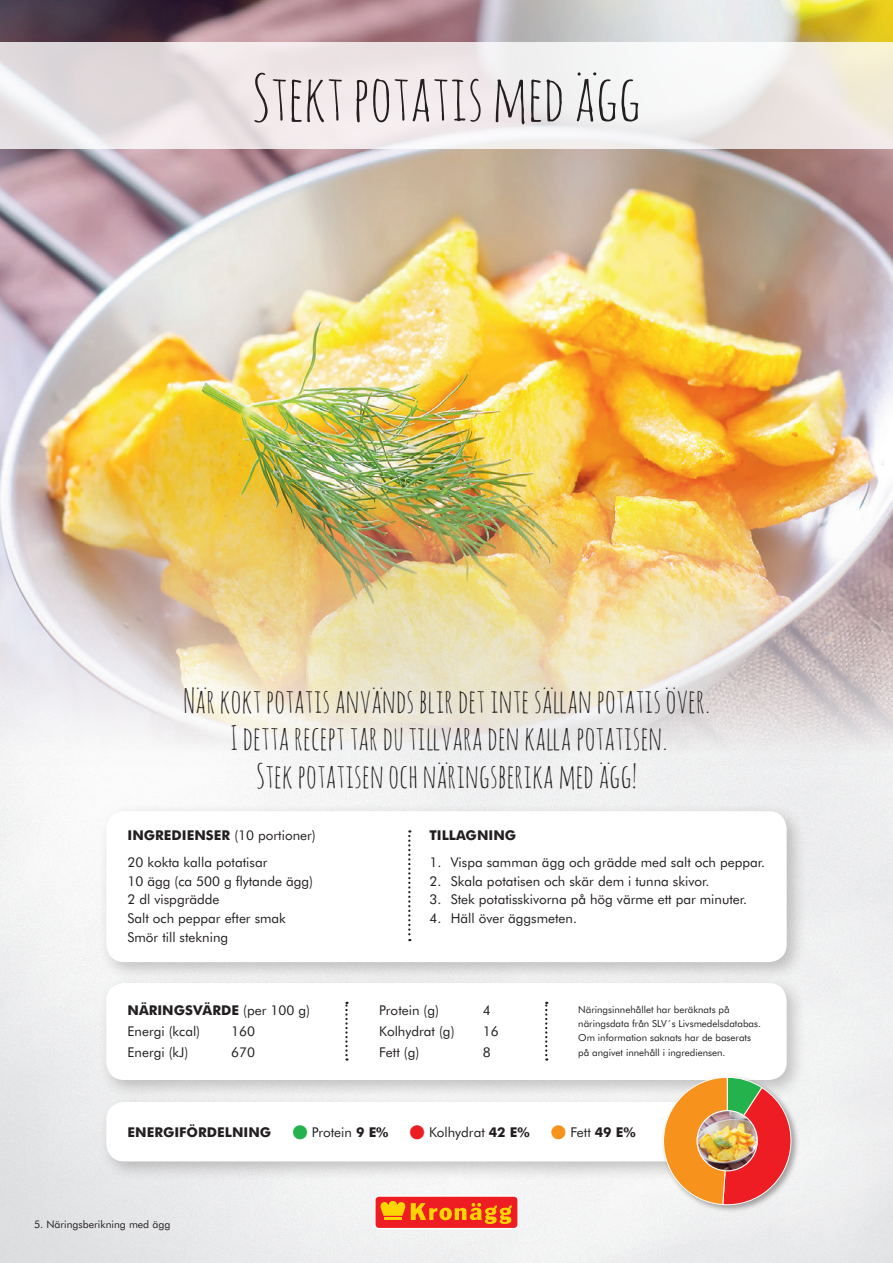
<style>
.page{position:relative;width:893px;height:1263px;background:#fff}
.page>*{position:absolute;margin:0;border:0;box-sizing:border-box;transform-origin:0 0}
.t1{font:63px "Amatic SC";letter-spacing:-.01em;color:#231f20;scale:1.1 1}
.t2{font:33px/37.5px "Amatic SC";color:#231f20;text-align:center}
.t3{font:13.5px/18.8px "Futura BT";color:#231f20}
.t4{font:700 13.5px "Futura BT";color:#231f20}
.t5{font:10.5px "Futura BT";color:#231f20}
.t6{font:9.75px/14.2px "Futura BT";color:#231f20}
.s1{font-weight:700}
.s2{color:#23b24b}
.s3{font-weight:400}
.s4{color:#ee1d23}
.s5{color:#f7931d}
</style>
<div class="page">
<img style="left:0;top:0;width:893px;height:765px">
<svg style="left:0;top:43px;width:893px;height:106px;fill:#f0eaea"></svg>
<div style="left:375px;top:1196px;width:143px;height:32px;background:#ee1d23;border-radius:4px"></div>
<div style="left:374px;top:1195px;width:145px;height:34px;border:1px solid #fff;border-radius:4px"></div>
<hr style="left:384px;top:1217px;width:18px;height:3px;background:#fed503">
<svg style="left:380px;top:1201px;width:25px;height:15px"></svg>
<svg style="left:411px;top:1203px;width:101px;height:21px"></svg>
<div style="left:98px;top:1094px;width:682px;height:88px;background:#231f20;opacity:.25"></div>
<div style="left:106px;top:1102px;width:654px;height:59px;background:#fff;border-radius:18px"></div>
<div style="left:98px;top:803px;width:709px;height:179px;background:#231f20;opacity:.25"></div>
<div style="left:106px;top:811px;width:681px;height:151px;background:#fff;border-radius:18px"></div>
<svg style="left:408px;top:830px;width:2px;height:111px"></svg>
<div style="left:98px;top:975px;width:709px;height:125px;background:#231f20;opacity:.25"></div>
<div style="left:106px;top:983px;width:681px;height:97px;background:#fff;border-radius:18px"></div>
<svg style="left:345px;top:1002px;width:3px;height:59px"></svg>
<svg style="left:545px;top:1002px;width:2px;height:59px"></svg>
<div style="left:661px;top:1074px;width:139px;height:140px;background:#231f20;opacity:.4"></div>
<svg style="left:663px;top:1076px;width:130px;height:131px;background:#e28e63"></svg>
<img style="left:697px;top:1110px;width:60px;height:61px;border-radius:30px">
<div style="left:696px;top:1110px;width:62px;height:61px;border:1px solid #fff;border-radius:50%"></div>
<h1 class="t1" style="left:252px;top:57px;width:356px">Stekt potatis med ägg</h1>
<h2 class="t2" style="left:183px;top:681px;width:529px">När kokt potatis används blir det inte sällan potatis över.<br>I detta recept tar du tillvara den kalla potatisen.<br>Stek potatisen och näringsberika med ägg!</h2>
<p class="t3" style="left:128px;top:821px;width:190px;line-height:27.3px"><span class="s1">INGREDIENSER</span> (10 portioner)<br>20 kokta kalla potatisar</p>
<p class="t3" style="left:128px;top:871px;width:187px">10 ägg (ca 500 g flytande ägg)<br>2 dl vispgrädde<br>Salt och peppar efter smak<br>Smör till stekning</p>
<p class="t3" style="left:128px;top:1000px;width:184px;line-height:21px"><span class="s1">NÄRINGSVÄRDE</span> (per 100 g)<br>Energi (kcal)</p>
<p class="t3" style="left:231px;top:1022px;width:25px">160</p>
<p class="t3" style="left:128px;top:1043px;width:62px">Energi (kJ)</p>
<p class="t3" style="left:231px;top:1043px;width:25px">670</p>
<p class="t4" style="left:429px;top:827px;width:88px">TILLAGNING</p>
<p class="t3" style="left:429px;top:853px;width:337px">1. Vispa samman ägg och grädde med salt och peppar.</p>
<p class="t3" style="left:429px;top:871px;width:281px">2. Skala potatisen och skär dem i tunna skivor.</p>
<p class="t3" style="left:429px;top:890px;width:319px">3. Stek potatisskivorna på hög värme ett par minuter.</p>
<p class="t3" style="left:429px;top:909px;width:149px">4. Häll över äggsmeten.</p>
<p class="t3" style="left:379px;top:1000px;width:61px">Protein (g)</p>
<p class="t3" style="left:483px;top:1000px;width:9px">4</p>
<p class="t3" style="left:379px;top:1021px;width:77px">Kolhydrat (g)</p>
<p class="t3" style="left:483px;top:1021px;width:17px">16</p>
<p class="t3" style="left:379px;top:1042px;width:41px">Fett (g)</p>
<p class="t3" style="left:483px;top:1042px;width:9px">8</p>
<p class="t6" style="left:578px;top:1002px;width:184px">Näringsinnehållet har beräknats på näringsdata från SLV´s Livsmedelsdatabas.<br>Om information saknats har de baserats på angivet innehåll i ingrediensen.</p>
<p class="t4" style="left:128px;top:1124px;width:510px">ENERGIFÖRDELNING <span class="s2">●</span> <span class="s3">Protein</span> 9 E% <span class="s4">●</span> <span class="s3">Kolhydrat</span> 42 E% <span class="s5">●</span> <span class="s3">Fett</span> 49 E%</p>
<p class="t5" style="left:34px;top:1218px;width:138px">5. Näringsberikning med ägg</p>
</div>
